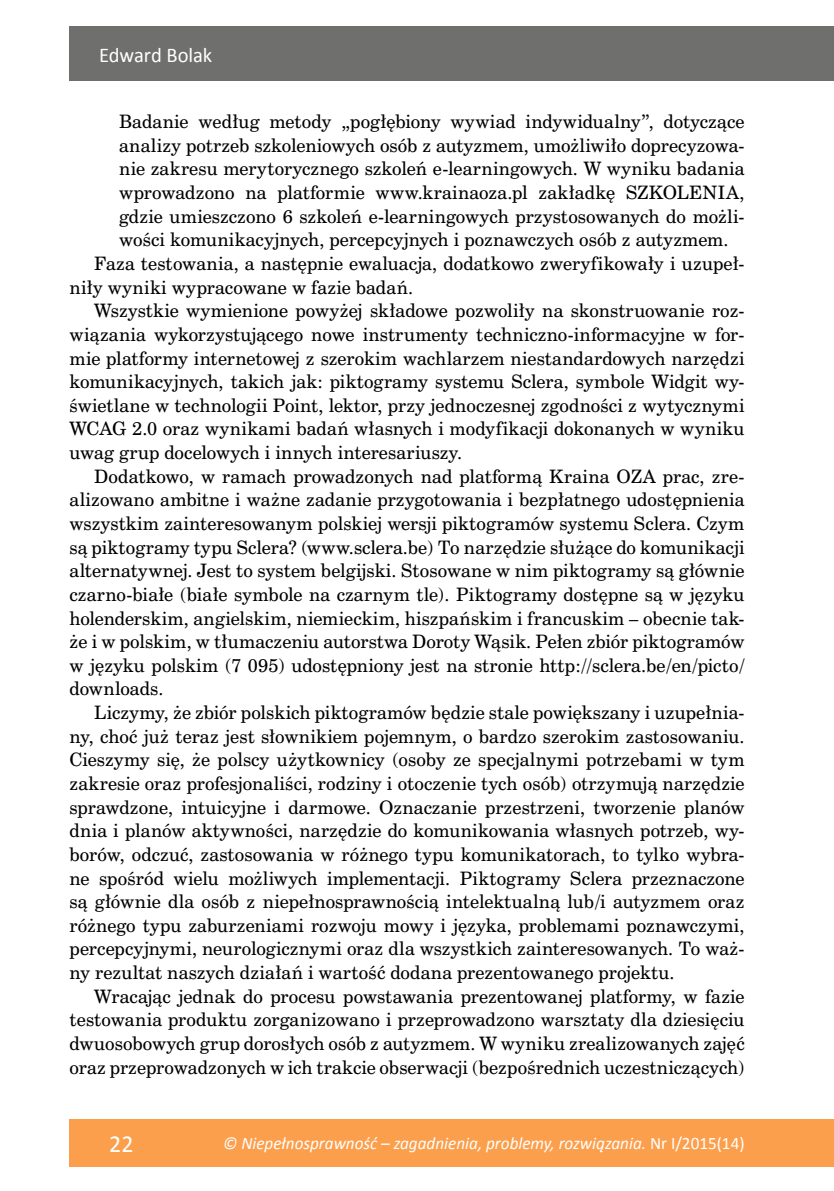
<style>
.page{position:relative;width:834px;height:1191px;background:#fff}
.page>*{position:absolute;margin:0;border:0;box-sizing:border-box;transform-origin:0 0}
.t1{font:24.5px "Calibri";color:#fff}
.t2{font:21px "Calibri";letter-spacing:-.005em;color:#fff}
.t3{font:17.5px "Cent Schbook PL";letter-spacing:.005em;color:#000}
.t4{font:italic 17.5px "Calibri";color:#fff}
.s1{font-style:normal}
</style>
<div class="page">
<div style="left:69px;top:1119px;width:764px;height:47px;background:#fc9f4c"></div>
<div style="left:69px;top:26px;width:764px;height:55px;background:#6f6f6e"></div>
<p class="t2" style="left:99px;top:40px;width:114px">Edward Bolak</p>
<p class="t3" style="left:119px;top:110px;width:627px">Badanie według metody „pogłębiony wywiad indywidualny”, dotyczące</p>
<p class="t3" style="left:119px;top:134px;width:627px">analizy potrzeb szkoleniowych osób z autyzmem, umożliwiło doprecyzowa-</p>
<p class="t3" style="left:119px;top:158px;width:627px">nie zakresu merytorycznego szkoleń e-learningowych. W wyniku badania</p>
<p class="t3" style="left:119px;top:181px;width:627px">wprowadzono na platformie www.krainaoza.pl zakładkę SZKOLENIA,</p>
<p class="t3" style="left:119px;top:205px;width:627px">gdzie umieszczono 6 szkoleń e-learningowych przystosowanych do możli-</p>
<p class="t3" style="left:119px;top:228px;width:610px">wości komunikacyjnych, percepcyjnych i poznawczych osób z autyzmem.</p>
<p class="t3" style="left:94px;top:252px;width:651px">Faza testowania, a następnie ewaluacja, dodatkowo zweryfikowały i uzupeł-</p>
<p class="t3" style="left:69px;top:276px;width:345px">niły wyniki wypracowane w fazie badań.</p>
<p class="t3" style="left:94px;top:299px;width:651px">Wszystkie wymienione powyżej składowe pozwoliły na skonstruowanie roz-</p>
<p class="t3" style="left:69px;top:323px;width:676px">wiązania wykorzystującego nowe instrumenty techniczno-informacyjne w for-</p>
<p class="t3" style="left:69px;top:347px;width:676px">mie platformy internetowej z szerokim wachlarzem niestandardowych narzędzi</p>
<p class="t3" style="left:69px;top:370px;width:676px">komunikacyjnych, takich jak: piktogramy systemu Sclera, symbole Widgit wy-</p>
<p class="t3" style="left:69px;top:394px;width:676px">świetlane w technologii Point, lektor, przy jednoczesnej zgodności z wytycznymi</p>
<p class="t3" style="left:69px;top:417px;width:676px">WCAG 2.0 oraz wynikami badań własnych i modyfikacji dokonanych w wyniku</p>
<p class="t3" style="left:69px;top:441px;width:394px">uwag grup docelowych i innych interesariuszy.</p>
<p class="t3" style="left:94px;top:465px;width:651px">Dodatkowo, w ramach prowadzonych nad platformą Kraina OZA prac, zre-</p>
<p class="t3" style="left:69px;top:488px;width:676px">alizowano ambitne i ważne zadanie przygotowania i bezpłatnego udostępnienia</p>
<p class="t3" style="left:69px;top:512px;width:676px">wszystkim zainteresowanym polskiej wersji piktogramów systemu Sclera. Czym</p>
<p class="t3" style="left:69px;top:536px;width:676px">są piktogramy typu Sclera? (www.sclera.be) To narzędzie służące do komunikacji</p>
<p class="t3" style="left:69px;top:559px;width:676px">alternatywnej. Jest to system belgijski. Stosowane w nim piktogramy są głównie</p>
<p class="t3" style="left:69px;top:583px;width:676px">czarno-białe (białe symbole na czarnym tle). Piktogramy dostępne są w języku</p>
<p class="t3" style="left:69px;top:606px;width:676px">holenderskim, angielskim, niemieckim, hiszpańskim i francuskim – obecnie tak-</p>
<p class="t3" style="left:69px;top:630px;width:676px">że i w polskim, w tłumaczeniu autorstwa Doroty Wąsik. Pełen zbiór piktogramów</p>
<p class="t3" style="left:69px;top:654px;width:676px">w języku polskim (7 095) udostępniony jest na stronie http://sclera.be/en/picto/</p>
<p class="t3" style="left:69px;top:677px;width:95px">downloads.</p>
<p class="t3" style="left:94px;top:701px;width:651px">Liczymy, że zbiór polskich piktogramów będzie stale powiększany i uzupełnia-</p>
<p class="t3" style="left:69px;top:725px;width:676px">ny, choć już teraz jest słownikiem pojemnym, o bardzo szerokim zastosowaniu.</p>
<p class="t3" style="left:69px;top:748px;width:676px">Cieszymy się, że polscy użytkownicy (osoby ze specjalnymi potrzebami w tym</p>
<p class="t3" style="left:69px;top:772px;width:676px">zakresie oraz profesjonaliści, rodziny i otoczenie tych osób) otrzymują narzędzie</p>
<p class="t3" style="left:69px;top:795px;width:676px">sprawdzone, intuicyjne i darmowe. Oznaczanie przestrzeni, tworzenie planów</p>
<p class="t3" style="left:69px;top:819px;width:676px">dnia i planów aktywności, narzędzie do komunikowania własnych potrzeb, wy-</p>
<p class="t3" style="left:69px;top:843px;width:676px">borów, odczuć, zastosowania w różnego typu komunikatorach, to tylko wybra-</p>
<p class="t3" style="left:69px;top:866px;width:676px">ne spośród wielu możliwych implementacji. Piktogramy Sclera przeznaczone</p>
<p class="t3" style="left:69px;top:890px;width:676px">są głównie dla osób z niepełnosprawnością intelektualną lub/i autyzmem oraz</p>
<p class="t3" style="left:69px;top:914px;width:676px">różnego typu zaburzeniami rozwoju mowy i języka, problemami poznawczymi,</p>
<p class="t3" style="left:69px;top:937px;width:676px">percepcyjnymi, neurologicznymi oraz dla wszystkich zainteresowanych. To waż-</p>
<p class="t3" style="left:69px;top:961px;width:606px">ny rezultat naszych działań i wartość dodana prezentowanego projektu.</p>
<p class="t3" style="left:94px;top:984px;width:651px">Wracając jednak do procesu powstawania prezentowanej platformy, w fazie</p>
<p class="t3" style="left:69px;top:1008px;width:676px">testowania produktu zorganizowano i przeprowadzono warsztaty dla dziesięciu</p>
<p class="t3" style="left:69px;top:1032px;width:676px">dwuosobowych grup dorosłych osób z autyzmem. W wyniku zrealizowanych zajęć</p>
<p class="t3" style="left:69px;top:1055px;width:676px">oraz przeprowadzonych w ich trakcie obserwacji (bezpośrednich uczestniczących)</p>
<h1 class="t1" style="left:109px;top:1126px;width:26px">22</h1>
<p class="t4" style="left:223px;top:1131px;width:523px">© Niepełnosprawność – zagadnienia, problemy, rozwiązania. <span class="s1">Nr I/2015(14)</span></p>
</div>
